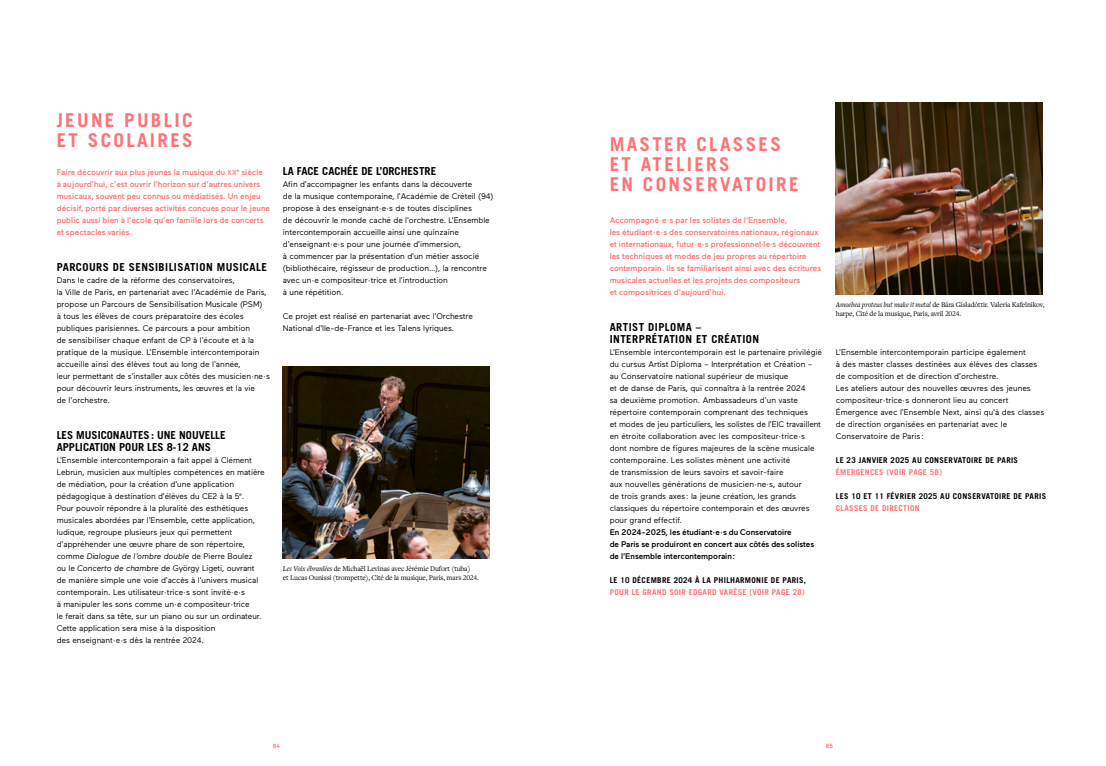
<style>
.page{position:relative;width:1106px;height:766px;background:#fff}
.page>*{position:absolute;margin:0;border:0;box-sizing:border-box;transform-origin:0 0}
.t1{font:700 19px/20px "Trade Gothic LT Std";letter-spacing:.12em;color:#ff7276}
.t2{font:700 11px/12px "Trade Gothic LT Std";color:#000}
.t3{font:700 11px/12px "Trade Gothic LT Std";letter-spacing:.04em;color:#000}
.t4{font:8.2px/12px "Maax";letter-spacing:-.005em;color:#000}
.t5{font:500 8.2px/12px "Maax";color:#ff7276}
.t6{font:500 8.2px/12px "Maax";letter-spacing:-.005em;color:#000}
.t7{font:700 8px "Trade Gothic LT Std";letter-spacing:.04em;color:#000}
.t8{font:700 8px "Trade Gothic LT Std";letter-spacing:.04em;color:#ff7276}
.t9{font:7.5px/9px "Freight Text Pro";letter-spacing:-.02em;color:#000}
.t10{font:500 6px "Maax";color:#ff7276}
.s1{font-size:7px}
.s2{font-style:italic}
.s3{font-family:"Trade Gothic LT Std";font-weight:700}
</style>
<div class="page">
<img style="left:836px;top:103px;width:206px;height:192px">
<img style="left:283px;top:367px;width:207px;height:192px">
<h1 class="t1" style="left:57px;top:109px;width:137px">JEUNE PUBLIC<br>ET SCOLAIRES</h1>
<p class="t5" style="left:57px;top:166px;width:215px">Faire découvrir aux plus jeunes la musique du <span class="s1">xx</span><sup>e</sup> siècle<br>à aujourd’hui, c’est ouvrir l’horizon sur d’autres univers musicaux, souvent peu connus ou médiatisés. Un enjeu décisif, porté par diverses activités conçues pour le jeune public aussi bien à l’école qu’en famille lors de concerts et spectacles variés.</p>
<h2 class="t3" style="left:57px;top:260px;width:212px">PARCOURS DE SENSIBILISATION MUSICALE</h2>
<p class="t4" style="left:57px;top:274px;width:215px">Dans le cadre de la réforme des conservatoires,<br>la Ville de Paris, en partenariat avec l’Académie de Paris, propose un Parcours de Sensibilisation Musicale (PSM)<br>à tous les élèves de cours préparatoire des écoles publiques parisiennes. Ce parcours a pour ambition<br>de sensibiliser chaque enfant de CP à l’écoute et à la pratique de la musique. L’Ensemble intercontemporain accueille ainsi des élèves tout au long de l’année,<br>leur permettant de s’installer aux côtés des musicien·ne·s pour découvrir leurs instruments, les œuvres et la vie<br>de l’orchestre.</p>
<h2 class="t2" style="left:57px;top:428px;width:170px">LES MUSICONAUTES: UNE NOUVELLE<br>APPLICATION POUR LES 8-12 ANS</h2>
<p class="t4" style="left:57px;top:454px;width:210px">L’Ensemble intercontemporain a fait appel à Clément Lebrun, musicien aux multiples compétences en matière de médiation, pour la création d’une application pédagogique à destination d’élèves du CE2 à la 5<sup>e</sup>.<br>Pour pouvoir répondre à la pluralité des esthétiques musicales abordées par l’Ensemble, cette application, ludique, regroupe plusieurs jeux qui permettent d’appréhender une œuvre phare de son répertoire, comme <span class="s2">Dialogue de l’ombre double</span> de Pierre Boulez<br>ou le <span class="s2">Concerto de chambre</span> de György Ligeti, ouvrant de manière simple une voie d’accès à l’univers musical contemporain. Les utilisateur·trice·s sont invité·e·s<br>à manipuler les sons comme un·e compositeur·trice<br>le ferait dans sa tête, sur un piano ou sur un ordinateur.<br>Cette application sera mise à la disposition<br>des enseignant·e·s dès la rentrée 2024.</p>
<h2 class="t2" style="left:283px;top:164px;width:155px">LA FACE CACHÉE DE L’ORCHESTRE</h2>
<p class="t4" style="left:283px;top:178px;width:212px">Afin d’accompagner les enfants dans la découverte<br>de la musique contemporaine, l’Académie de Créteil (94) propose à des enseignant·e·s de toutes disciplines<br>de découvrir le monde caché de l’orchestre. L’Ensemble intercontemporain accueille ainsi une quinzaine d’enseignant·e·s pour une journée d’immersion,<br>à commencer par la présentation d’un métier associé (bibliothécaire, régisseur de production…), la rencontre avec un·e compositeur·trice et l’introduction<br>à une répétition.</p>
<p class="t4" style="left:283px;top:310px;width:192px">Ce projet est réalisé en partenariat avec l’Orchestre<br>National d’Ile-de-France et les Talens lyriques.</p>
<p class="t9" style="left:283px;top:563px;width:197px"><span class="s2">Les Voix ébranlées</span> de Michaël Levinas avec Jérémie Dufort (tuba)<br>et Lucas Ounissi (trompette), Cité de la musique, Paris, mars 2024.</p>
<h1 class="t1" style="left:609px;top:133px;width:190px">MASTER CLASSES<br>ET ATELIERS<br>EN CONSERVATOIRE</h1>
<p class="t5" style="left:609px;top:214px;width:213px">Accompagné·e·s par les solistes de l’Ensemble,<br>les étudiant·e·s des conservatoires nationaux, régionaux et internationaux, futur·e·s professionnel<span class="s3">·</span>le<span class="s3">·</span>s découvrent les techniques et modes de jeu propres au répertoire contemporain. Ils se familiarisent ainsi avec des écritures musicales actuelles et les projets des compositeurs<br>et compositrices d’aujourd’hui.</p>
<h2 class="t3" style="left:609px;top:320px;width:151px">ARTIST DIPLOMA –<br>INTERPRÉTATION ET CRÉATION</h2>
<p class="t4" style="left:609px;top:346px;width:214px">L’Ensemble intercontemporain est le partenaire privilégié du cursus Artist Diploma – Interprétation et Création – au Conservatoire national supérieur de musique<br>et de danse de Paris, qui connaîtra à la rentrée 2024<br>sa deuxième promotion. Ambassadeurs d’un vaste répertoire contemporain comprenant des techniques<br>et modes de jeu particuliers, les solistes de l’EIC travaillent en étroite collaboration avec les compositeur·trice·s dont nombre de figures majeures de la scène musicale contemporaine. Les solistes mènent une activité<br>de transmission de leurs savoirs et savoir-faire<br>aux nouvelles générations de musicien·ne·s, autour<br>de trois grands axes: la jeune création, les grands classiques du répertoire contemporain et des œuvres pour grand effectif.</p>
<p class="t6" style="left:609px;top:526px;width:206px">En 2024-2025, les étudiant·e·s du Conservatoire<br>de Paris se produiront en concert aux côtés des solistes de l’Ensemble intercontemporain:</p>
<p class="t7" style="left:609px;top:575px;width:198px">LE 10 DÉCEMBRE 2024 À LA PHILHARMONIE DE PARIS,</p>
<p class="t8" style="left:609px;top:587px;width:197px">POUR LE GRAND SOIR EDGARD VARÈSE (VOIR PAGE 28)</p>
<p class="t9" style="left:836px;top:299px;width:210px"><span class="s2">Amoebea proteus but make it metal</span> de Bára Gísladóttir. Valeria Kafelnikov, harpe, Cité de la musique, Paris, avril 2024.</p>
<p class="t4" style="left:836px;top:346px;width:210px">L’Ensemble intercontemporain participe également<br>à des master classes destinées aux élèves des classes de composition et de direction d’orchestre.<br>Les ateliers autour des nouvelles œuvres des jeunes compositeur·trice·s donneront lieu au concert Émergence avec l’Ensemble Next, ainsi qu’à des classes de direction organisées en partenariat avec le Conservatoire de Paris:</p>
<p class="t7" style="left:836px;top:455px;width:184px">LE 23 JANVIER 2025 AU CONSERVATOIRE DE PARIS</p>
<p class="t8" style="left:836px;top:467px;width:108px">ÉMERGENCES (VOIR PAGE 58)</p>
<p class="t7" style="left:836px;top:491px;width:212px">LES 10 ET 11 FÉVRIER 2025 AU CONSERVATOIRE DE PARIS</p>
<p class="t8" style="left:836px;top:503px;width:85px">CLASSES DE DIRECTION</p>
<p class="t10" style="left:273px;top:742px;width:9px">84</p>
<p class="t10" style="left:826px;top:742px;width:9px">85</p>
</div>
